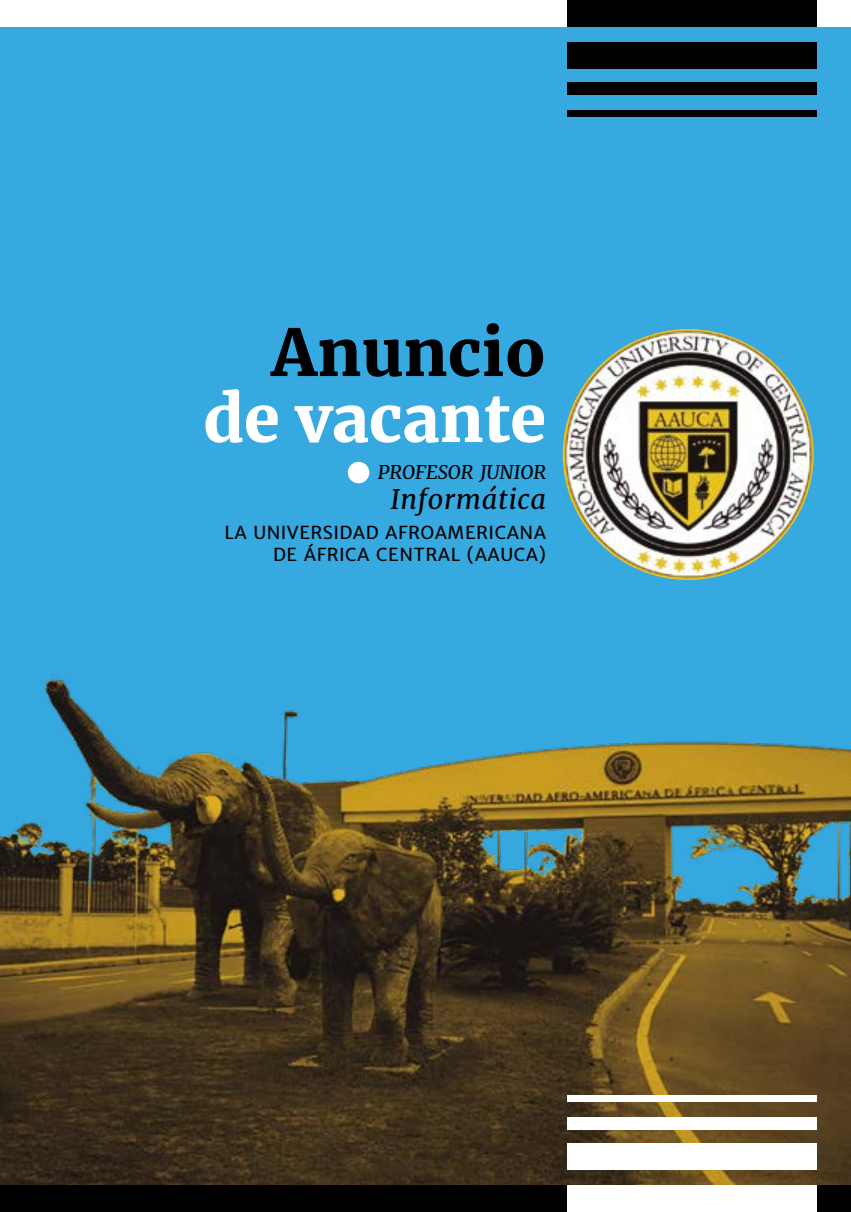
<style>
.page{position:relative;width:851px;height:1212px;background:#fff}
.page>*{position:absolute;margin:0;border:0;box-sizing:border-box;transform-origin:0 0}
.t1{font:900 64.5px "Merriweather";color:#fff}
.t2{font:900 64.5px "Merriweather";color:#000}
.t3{font:italic 27px "Merriweather";letter-spacing:.025em;color:#000}
.t4{font:italic 18.9px "Merriweather";color:#000}
.t5{font:18px/21.6px "Merriweather Sans";letter-spacing:.025em;color:#000;text-align:right}
</style>
<div class="page">
<div style="left:0;top:0;width:850px;height:1212px;background:#36a9e1"></div>
<img style="left:0;top:678px;width:850px;height:507px">
<div style="left:0;top:0;width:850px;height:26px;background:#fff"></div>
<div style="left:567px;top:43px;width:249px;height:26px;background:#000"></div>
<div style="left:567px;top:0;width:249px;height:26px;background:#000"></div>
<div style="left:567px;top:82px;width:249px;height:13px;background:#000"></div>
<div style="left:567px;top:110px;width:249px;height:6px;background:#000"></div>
<div style="left:567px;top:1143px;width:249px;height:26px;background:#fff"></div>
<div style="left:567px;top:1117px;width:249px;height:12px;background:#fff"></div>
<div style="left:567px;top:1095px;width:249px;height:7px;background:#fff"></div>
<div style="left:0;top:1185px;width:850px;height:27px;background:#000"></div>
<div style="left:567px;top:1185px;width:249px;height:27px;background:#fff"></div>
<img style="left:562px;top:329px;width:251px;height:251px;border-radius:125px">
<div style="left:348px;top:462px;width:21px;height:21px;background:#fff;border-radius:50%"></div>
<h1 class="t2" style="left:271px;top:308px;width:276px">Anuncio</h1>
<h1 class="t1" style="left:203px;top:374px;width:344px">de vacante</h1>
<p class="t4" style="left:378px;top:460px;width:170px">PROFESOR JUNIOR</p>
<h2 class="t3" style="left:390px;top:481px;width:157px">Informática</h2>
<p class="t5" style="left:224px;top:522px;width:323px">LA UNIVERSIDAD AFROAMERICANA<br>DE ÁFRICA CENTRAL (AAUCA)</p>
</div>
